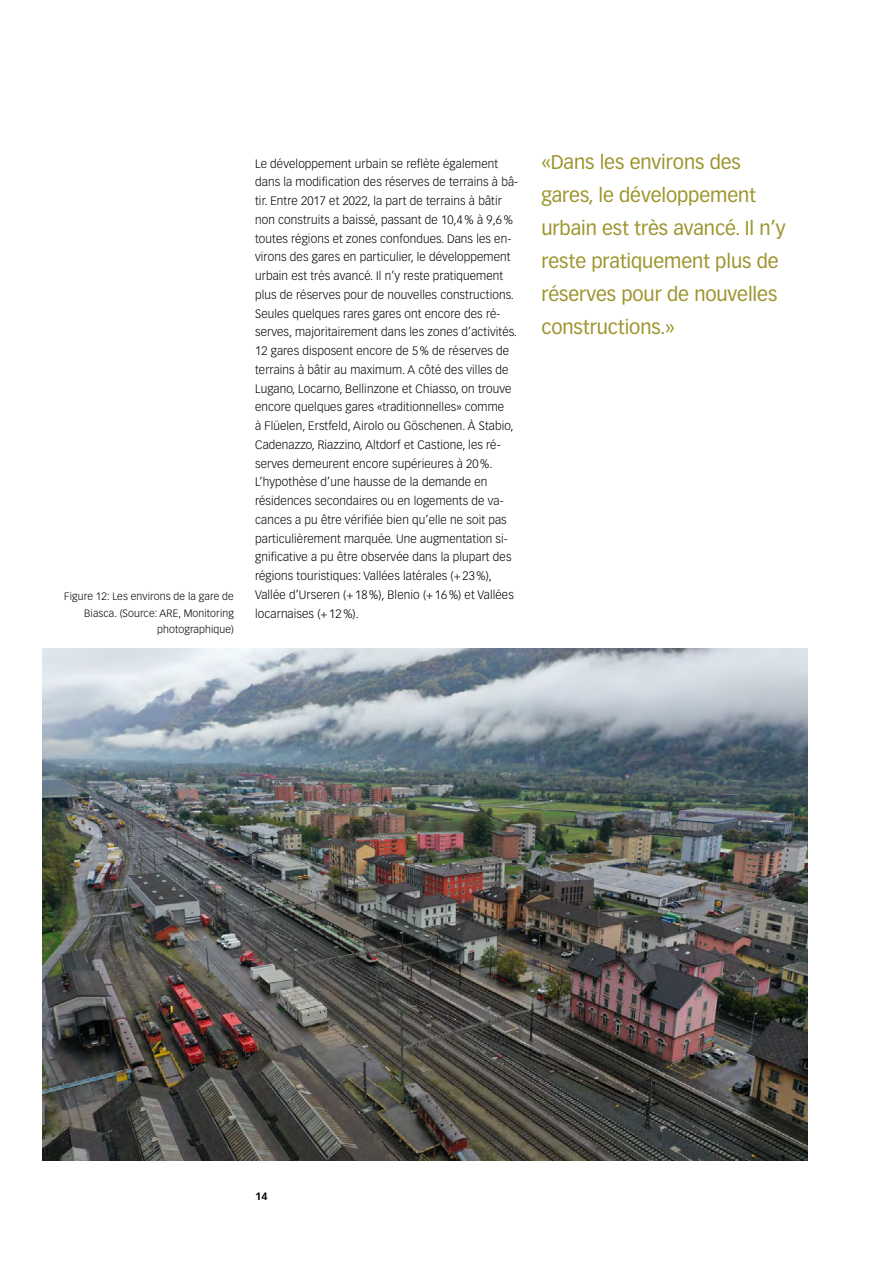
<style>
.page{position:relative;width:893px;height:1263px;background:#fff}
.page>*{position:absolute;margin:0;border:0;box-sizing:border-box;transform-origin:0 0}
.t1{font:19.5px/33px "Vectora LT Pro";letter-spacing:-.005em;color:#9d942c}
.t2{font:300 12px/18.8px "Vectora LT Pro";letter-spacing:.01em;color:#000}
.t3{font:300 10.5px/16.5px "Vectora LT Pro";letter-spacing:.01em;color:#000;text-align:right}
.t4{font:700 10.5px "Vectora LT Pro";color:#000}
</style>
<div class="page">
<img style="left:43px;top:648px;width:765px;height:512px">
<p class="t3" style="left:64px;top:588px;width:171px">Figure 12: Les environs de la gare de<br>Biasca. (Source: ARE, Monitoring photographique)</p>
<p class="t2" style="left:255px;top:154px;width:265px">Le développement urbain se reflète également dans la modification des réserves de terrains à bâ&shy;tir. Entre 2017 et 2022, la part de terrains à bâtir non construits a baissé, passant de 10,4% à 9,6% toutes régions et zones confondues. Dans les en&shy;virons des gares en particulier, le développement urbain est très avancé. Il n’y reste pratiquement plus de réserves pour de nouvelles constructions.<br>Seules quelques rares gares ont encore des ré&shy;serves, majoritairement dans les zones d’activités.<br>12 gares disposent encore de 5% de réserves de terrains à bâtir au maximum. A côté des villes de Lugano, Locarno, Bellinzone et Chiasso, on trouve encore quelques gares «traditionnelles» comme<br>à Flüelen, Erstfeld, Airolo ou Göschenen. À Stabio, Cadenazzo, Riazzino, Altdorf et Castione, les ré&shy;serves demeurent encore supérieures à 20%.<br>L’hypothèse d’une hausse de la demande en résidences secondaires ou en logements de va&shy;cances a pu être vérifiée bien qu’elle ne soit pas particulièrement marquée. Une augmentation si&shy;gnificative a pu être observée dans la plupart des régions touristiques: Vallées latérales (+23%), Vallée d’Urseren (+18%), Blenio (+16%) et Vallées locarnaises (+12%).</p>
<h1 class="t1" style="left:541px;top:146px;width:246px">«Dans les environs des gares, le développement urbain est très avancé. Il n’y reste pratiquement plus de réserves pour de nouvelles constructions.»</h1>
<p class="t4" style="left:255px;top:1189px;width:14px">14</p>
</div>
